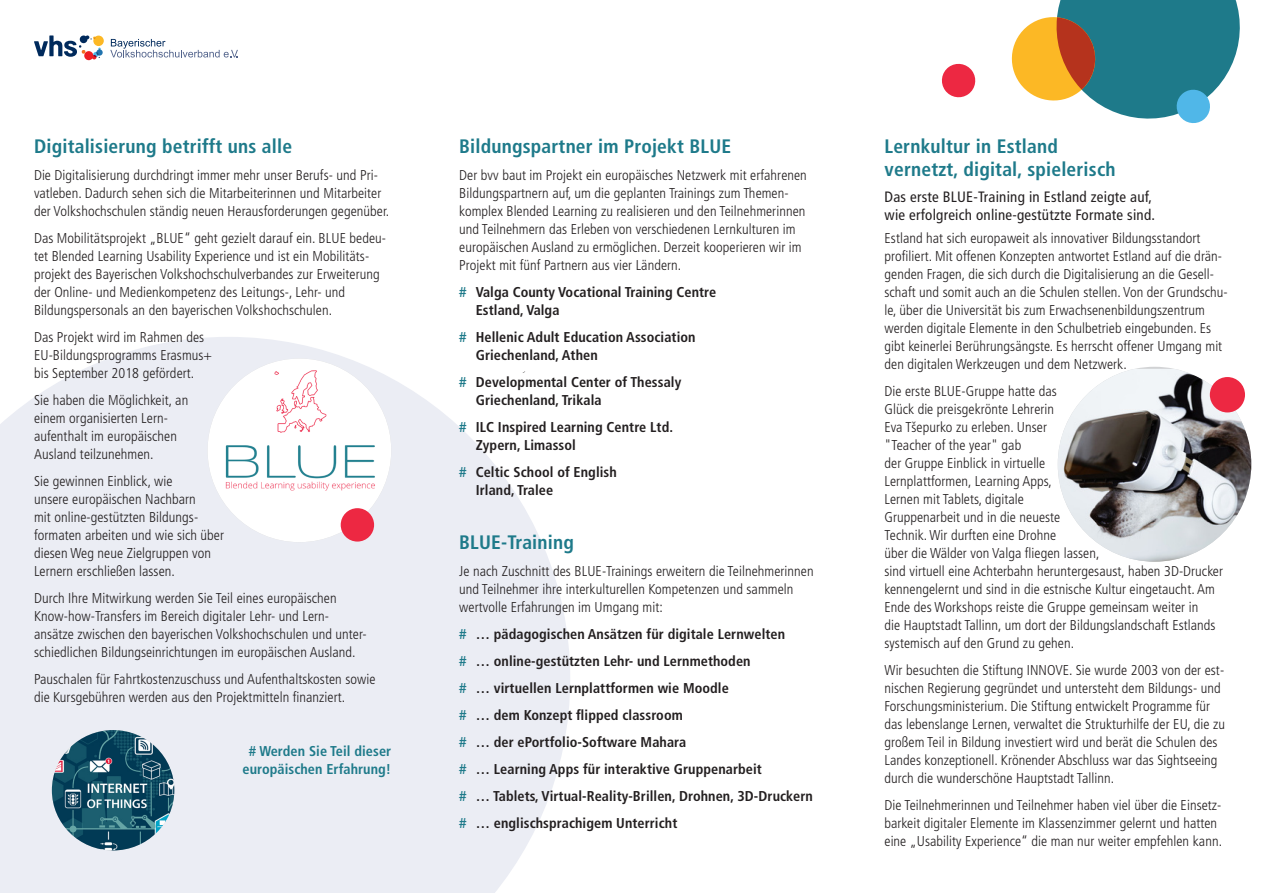
<style>
.page{position:relative;width:1263px;height:893px;background:#fff}
.page>*{position:absolute;margin:0;border:0;box-sizing:border-box;transform-origin:0 0}
.bvv_Flyer_Headline_2{font:700 condensed 19.5px/22.5px "Frutiger LT Std";letter-spacing:.01em;color:#1e7a8a}
.bvv_Flyer_Introtext{font:condensed 15px/18px "Frutiger LT Std";letter-spacing:.015em;color:#231f20}
.bvv_Flyer_Text{font:300 condensed 14.25px/18px "Frutiger LT Std";letter-spacing:.005em;color:#231f20}
.bvv_Flyer_Text-2{font:700 condensed 14.25px/18px "Frutiger LT Std";letter-spacing:.005em;color:#231f20}
.bvv_Flyer_Text-3{font:700 condensed 14.25px/18px "Frutiger LT Std";letter-spacing:.005em;color:#1e7a8a;text-align:center}
.s1{color:#1e7a8a}
</style>
<div class="page">
<svg style="left:0;top:337px;width:570px;height:556px;background:#edeff5"></svg>
<img style="left:208px;top:358px;width:183px;height:184px;border-radius:92px">
<div style="left:341px;top:508px;width:33px;height:34px;background:#ed2842;border-radius:50%"></div>
<svg style="left:34px;top:35px;width:70px;height:25px"></svg>
<svg style="left:110px;top:39px;width:128px;height:19px"></svg>
<svg style="left:942px;top:63px;width:34px;height:35px"></svg>
<svg style="left:1011px;top:0;width:229px;height:124px"></svg>
<img style="left:1058px;top:369px;width:193px;height:193px">
<div style="left:1210px;top:377px;width:35px;height:35px;background:#ed2842;border-radius:50%"></div>
<img style="left:52px;top:730px;width:122px;height:120px">
<p class="bvv_Flyer_Headline_2" style="left:34px;top:135px;width:260px">Digitalisierung betrifft uns alle</p>
<p class="bvv_Flyer_Text" style="left:34px;top:166px;width:357px">Die Digitalisierung durchdringt immer mehr unser Berufs- und Pri&shy;vatleben. Dadurch sehen sich die Mitarbeiterinnen und Mitarbeiter der Volkshochschulen ständig neuen Herausforderungen gegenüber.</p>
<p class="bvv_Flyer_Text" style="left:34px;top:229px;width:354px">Das Mobilitätsprojekt „BLUE“ geht gezielt darauf ein. BLUE bedeu&shy;tet Blended Learning Usability Experience und ist ein Mobilitäts&shy;projekt des Bayerischen Volkshochschulverbandes zur Erweiterung der Online- und Medienkompetenz des Leitungs-, Lehr- und Bildungspersonals an den bayerischen Volkshochschulen.</p>
<p class="bvv_Flyer_Text" style="left:34px;top:328px;width:180px">Das Projekt wird im Rahmen des<br>EU-Bildungsprogramms Erasmus+ bis September 2018 gefördert.</p>
<p class="bvv_Flyer_Text" style="left:34px;top:391px;width:156px">Sie haben die Möglichkeit, an einem organisierten Lern&shy;aufenthalt im europäischen<br>Ausland teilzunehmen.</p>
<p class="bvv_Flyer_Text" style="left:34px;top:472px;width:192px">Sie gewinnen Einblick, wie<br>unsere europäischen Nachbarn<br>mit online-gestützten Bildungs&shy;formaten arbeiten und wie sich über diesen Weg neue Zielgruppen von<br>Lernern erschließen lassen.</p>
<p class="bvv_Flyer_Text" style="left:34px;top:589px;width:334px">Durch Ihre Mitwirkung werden Sie Teil eines europäischen Know-how-Transfers im Bereich digitaler Lehr- und Lern&shy;ansätze zwischen den bayerischen Volkshochschulen und unter&shy;schiedlichen Bildungseinrichtungen im europäischen Ausland.</p>
<p class="bvv_Flyer_Text" style="left:34px;top:670px;width:343px">Pauschalen für Fahrtkostenzuschuss und Aufenthaltskosten sowie die Kursgebühren werden aus den Projektmitteln finanziert.</p>
<p class="bvv_Flyer_Text-3" style="left:242px;top:742px;width:150px"># Werden Sie Teil dieser europäischen Erfahrung!</p>
<p class="bvv_Flyer_Headline_2" style="left:459px;top:135px;width:273px">Bildungspartner im Projekt BLUE</p>
<p class="bvv_Flyer_Text" style="left:459px;top:166px;width:349px">Der bvv baut im Projekt ein europäisches Netzwerk mit erfahrenen Bildungspartnern auf, um die geplanten Trainings zum Themen&shy;komplex Blended Learning zu realisieren und den Teilnehmerinnen und Teilnehmern das Erleben von verschiedenen Lernkulturen im europäischen Ausland zu ermöglichen. Derzeit kooperieren wir im Projekt mit fünf Partnern aus vier Ländern.</p>
<p class="bvv_Flyer_Text-2" style="left:476px;top:283px;width:242px;text-indent:-17px"><span class="s1">#</span> Valga County Vocational Training Centre<br>Estland, Valga</p>
<p class="bvv_Flyer_Text-2" style="left:476px;top:328px;width:221px;text-indent:-17px"><span class="s1">#</span> Hellenic Adult Education Association<br>Griechenland, Athen</p>
<p class="bvv_Flyer_Text-2" style="left:476px;top:373px;width:207px;text-indent:-17px"><span class="s1">#</span> Developmental Center of Thessaly<br>Griechenland, Trikala</p>
<p class="bvv_Flyer_Text-2" style="left:476px;top:418px;width:199px;text-indent:-17px"><span class="s1">#</span> ILC Inspired Learning Centre Ltd.<br>Zypern, Limassol</p>
<p class="bvv_Flyer_Text-2" style="left:476px;top:463px;width:143px;text-indent:-17px"><span class="s1">#</span> Celtic School of English<br>Irland, Tralee</p>
<p class="bvv_Flyer_Headline_2" style="left:459px;top:531px;width:116px">BLUE-Training</p>
<p class="bvv_Flyer_Text" style="left:459px;top:562px;width:356px">Je nach Zuschnitt des BLUE-Trainings erweitern die Teilnehmerinnen und Teilnehmer ihre interkulturellen Kompetenzen und sammeln wertvolle Erfahrungen im Umgang mit:</p>
<p class="bvv_Flyer_Text-2" style="left:459px;top:625px;width:327px"><span class="s1">#</span> … pädagogischen Ansätzen für digitale Lernwelten</p>
<p class="bvv_Flyer_Text-2" style="left:459px;top:652px;width:293px"><span class="s1">#</span> … online-gestützten Lehr- und Lernmethoden</p>
<p class="bvv_Flyer_Text-2" style="left:459px;top:679px;width:271px"><span class="s1">#</span> … virtuellen Lernplattformen wie Moodle</p>
<p class="bvv_Flyer_Text-2" style="left:459px;top:706px;width:225px"><span class="s1">#</span> … dem Konzept flipped classroom</p>
<p class="bvv_Flyer_Text-2" style="left:459px;top:733px;width:228px"><span class="s1">#</span> … der ePortfolio-Software Mahara</p>
<p class="bvv_Flyer_Text-2" style="left:459px;top:760px;width:304px"><span class="s1">#</span> … Learning Apps für interaktive Gruppenarbeit</p>
<p class="bvv_Flyer_Text-2" style="left:459px;top:787px;width:355px"><span class="s1">#</span> … Tablets, Virtual-Reality-Brillen, Drohnen, 3D-Druckern</p>
<p class="bvv_Flyer_Text-2" style="left:459px;top:814px;width:220px"><span class="s1">#</span> … englischsprachigem Unterricht</p>
<p class="bvv_Flyer_Headline_2" style="left:884px;top:135px;width:233px">Lernkultur in Estland vernetzt, digital, spielerisch</p>
<p class="bvv_Flyer_Introtext" style="left:884px;top:188px;width:272px">Das erste BLUE-Training in Estland zeigte auf, wie erfolgreich online-gestützte Formate sind.</p>
<p class="bvv_Flyer_Text" style="left:884px;top:229px;width:345px">Estland hat sich europaweit als innovativer Bildungsstandort profiliert. Mit offenen Konzepten antwortet Estland auf die drän&shy;genden Fragen, die sich durch die Digitalisierung an die Gesell&shy;schaft und somit auch an die Schulen stellen. Von der Grundschu&shy;le, über die Universität bis zum Erwachsenenbildungszentrum werden digitale Elemente in den Schulbetrieb eingebunden. Es gibt keinerlei Berührungsängste. Es herrscht offener Umgang mit den digitalen Werkzeugen und dem Netzwerk.</p>
<p class="bvv_Flyer_Text" style="left:884px;top:382px;width:340px">Die erste BLUE-Gruppe hatte das<br>Glück die preisgekrönte Lehrerin<br>Eva Tšepurko zu erleben. Unser<br>"Teacher of the year" gab<br>der Gruppe Einblick in virtuelle<br>Lernplattformen, Learning Apps,<br>Lernen mit Tablets, digitale<br>Gruppenarbeit und in die neueste<br>Technik. Wir durften eine Drohne<br>über die Wälder von Valga fliegen lassen,<br>sind virtuell eine Achterbahn heruntergesaust, haben 3D-Drucker kennengelernt und sind in die estnische Kultur eingetaucht. Am Ende des Workshops reiste die Gruppe gemeinsam weiter in<br>die Hauptstadt Tallinn, um dort der Bildungslandschaft Estlands systemisch auf den Grund zu gehen.</p>
<p class="bvv_Flyer_Text" style="left:884px;top:661px;width:342px">Wir besuchten die Stiftung INNOVE. Sie wurde 2003 von der est&shy;nischen Regierung gegründet und untersteht dem Bildungs- und Forschungsministerium. Die Stiftung entwickelt Programme für das lebenslange Lernen, verwaltet die Strukturhilfe der EU, die zu großem Teil in Bildung investiert wird und berät die Schulen des Landes konzeptionell. Krönender Abschluss war das Sightseeing durch die wunderschöne Hauptstadt Tallinn.</p>
<p class="bvv_Flyer_Text" style="left:884px;top:796px;width:339px">Die Teilnehmerinnen und Teilnehmer haben viel über die Einsetz&shy;barkeit digitaler Elemente im Klassenzimmer gelernt und hatten eine „Usability Experience“ die man nur weiter empfehlen kann.</p>
</div>
